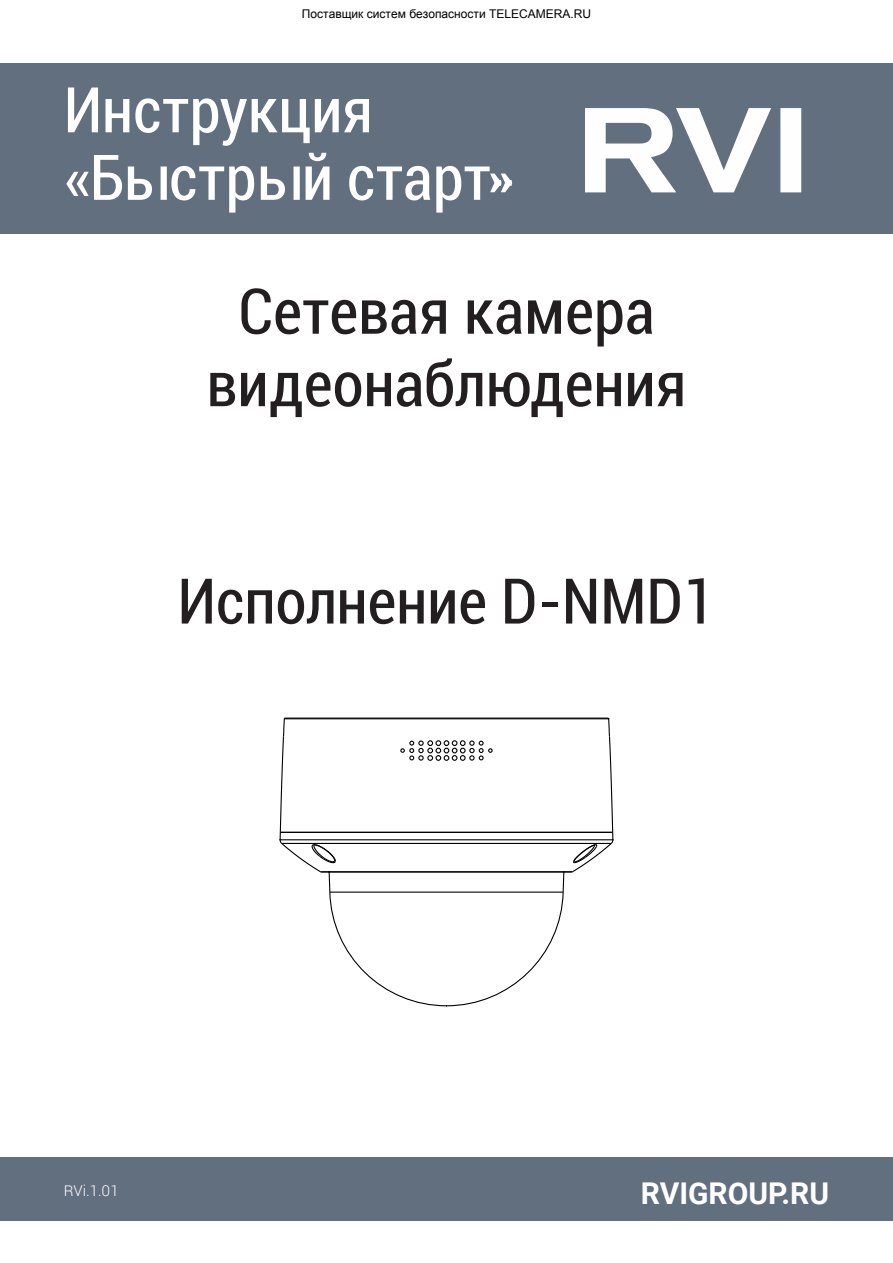
<style>
.page{position:relative;width:893px;height:1263px;background:#fff}
.page>*{position:absolute;margin:0;border:0;box-sizing:border-box;transform-origin:0 0}
.t1{font:condensed 63px/72.4px "Roboto";color:#231f20;text-align:center}
.t2{font:condensed 63px "Roboto";letter-spacing:-.005em;color:#fff}
.t3{font:700 30px "Roboto";color:#fff}
.t4{font:300 15px "Roboto";color:#fff}
</style>
<div class="page">
<div style="left:0;top:64px;width:893px;height:170px;background:#626f7f"></div>
<div style="left:0;top:1157px;width:893px;height:63px;background:#626f7f"></div>
<svg style="left:585px;top:108px;width:216px;height:84px"></svg>
<svg style="left:279px;top:717px;width:335px;height:290px"></svg>
<p class="t2" style="left:64px;top:66px;width:311px">Инструкция</p>
<p class="t2" style="left:64px;top:134px;width:451px">«Быстрый старт»</p>
<p class="t1" style="left:206px;top:273px;width:481px">Сетевая камера видеонаблюдения</p>
<p class="t1" style="left:178px;top:563px;width:539px">Исполнение D-NMD1</p>
<p class="t4" style="left:64px;top:1182px;width:56px">RVi.1.01</p>
<p class="t3" style="left:641px;top:1172px;width:190px">RVIGROUP.RU</p>
</div>
